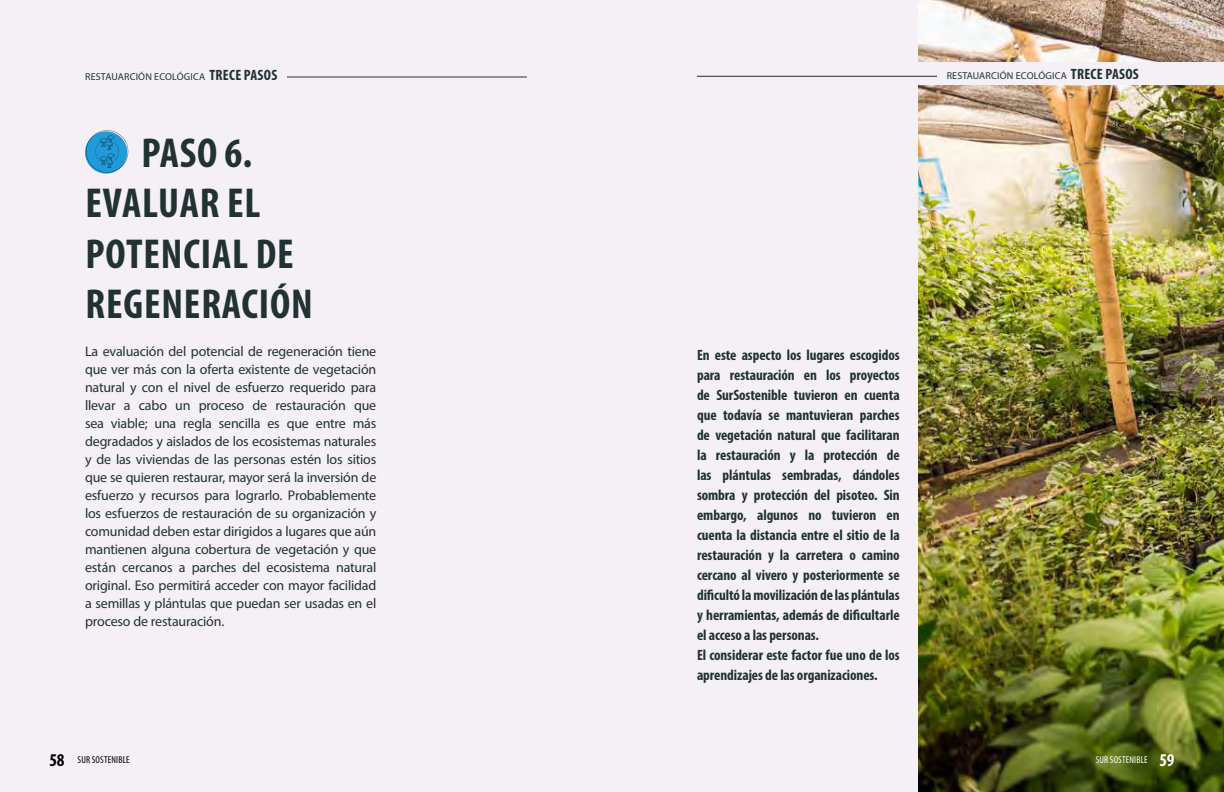
<style>
.page{position:relative;width:1224px;height:792px;background:#f5eff6}
.page>*{position:absolute;margin:0;border:0;box-sizing:border-box;transform-origin:0 0}
.t1{font:700 condensed 42px/50.4px "Myriad Pro";letter-spacing:.02em;color:#203232}
.t2{font:700 condensed 18px "Myriad Pro";color:#000}
.t3{font:700 condensed 15px/20px "Myriad Pro";letter-spacing:-.005em;color:#203232}
.t4{font:14px/18px "Myriad Pro";letter-spacing:-.015em;color:#203232;text-align:justify}
.t5{font:10px "Myriad Pro";letter-spacing:.02em;color:#203232}
.t6{font:condensed 10px "Myriad Pro";letter-spacing:.015em;color:#fff}
.t7{font:condensed 10px "Myriad Pro";letter-spacing:.015em;color:#000}
.s1{font-weight:700;font-stretch:condensed;font-size:15px}
.s2{font-weight:700;font-size:18px}
</style>
<div class="page">
<img style="left:918px;top:0;width:306px;height:61px">
<img style="left:918px;top:85px;width:306px;height:707px">
<hr style="left:287px;top:77px;width:240px;height:1px;background:#283534">
<hr style="left:697px;top:76px;width:240px;height:1px;background:#203232">
<svg style="left:85px;top:131px;width:42px;height:43px"></svg>
<svg style="left:86px;top:130px;width:42px;height:43px"></svg>
<p class="t5" style="left:85px;top:70px;width:194px">RESTAUARCIÓN ECOLÓGICA <span class="s1">TRECE PASOS</span></p>
<h1 class="t1" style="left:85px;top:127px;width:229px;text-indent:56px">PASO 6.<br>EVALUAR EL<br>POTENCIAL DE<br>REGENERACIÓN</h1>
<p class="t4" style="left:85px;top:342px;width:293px">La evaluación del potencial de regeneración tiene que ver más con la oferta existente de vegetación natural y con el nivel de esfuerzo requerido para llevar a cabo un proceso de restauración que sea viable; una regla sencilla es que entre más degradados y aislados de los ecosistemas naturales y de las viviendas de las personas estén los sitios que se quieren restaurar, mayor será la inversión de esfuerzo y recursos para lograrlo. Probablemente los esfuerzos de restauración de su organización y comunidad deben estar dirigidos a lugares que aún mantienen alguna cobertura de vegetación y que están cercanos a parches del ecosistema natural original. Eso permitirá acceder con mayor facilidad a semillas y plántulas que puedan ser usadas en el proceso de restauración.</p>
<p class="t5" style="left:947px;top:70px;width:194px">RESTAUARCIÓN ECOLÓGICA <span class="s1">TRECE PASOS</span></p>
<p class="t3" style="left:697px;top:345px;width:204px">En este aspecto los lugares escogidos para restauración en los proyectos de SurSostenible tuvieron en cuenta que todavía se mantuvieran parches de vegetación natural que facilitaran la restauración y la protección de las plántulas sembradas, dándoles sombra y protección del pisoteo. Sin embargo, algunos no tuvieron en cuenta la distancia entre el sitio de la restauración y la carretera o camino cercano al vivero y posteriormente se dificultó la movilización de las plántulas y herramientas, además de dificultarle el acceso a las personas.<br>El considerar este factor fue uno de los aprendizajes de las organizaciones.</p>
<p class="t2" style="left:50px;top:748px;width:17px">58</p>
<p class="t7" style="left:78px;top:753px;width:54px">SUR SOSTENIBLE</p>
<p class="t6" style="left:1096px;top:753px;width:80px">SUR SOSTENIBLE <span class="s2">59</span></p>
</div>
